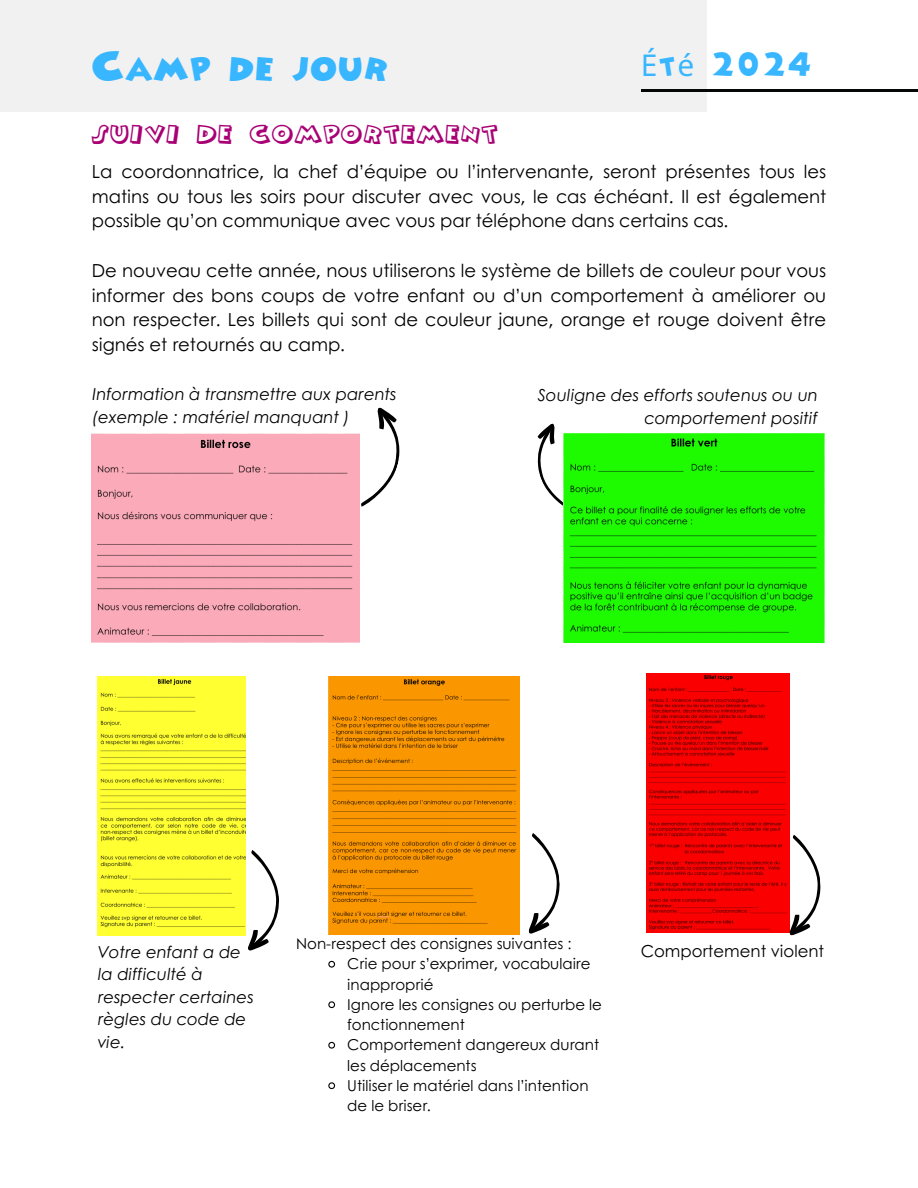
<style>
.page{position:relative;width:918px;height:1188px;background:#fff}
.page>*{position:absolute;margin:0;border:0;box-sizing:border-box;transform-origin:0 0}
.t1{font:37.5px "Minnie";color:#38b6ff}
.t2{font:30px "Mickey";color:#a80074}
.t3{font:30px "Minnie";color:#38b6ff}
.t4{font:18px/24.8px "Century Gothic";color:#000;text-align:justify}
.t5{font:italic 16.5px/22.5px "Century Gothic";color:#000}
.t6{font:16.5px "Century Gothic";color:#000}
.t7{font:15px/20.2px "Century Gothic";color:#000}
.s1{font-family:"Noto Sans"}
</style>
<div class="page">
<div style="left:0;top:0;width:706px;height:111px;background:#f1f1f1"></div>
<hr style="left:641px;top:89px;width:277px;height:3px;background:#050707">
<svg style="left:361px;top:407px;width:39px;height:100px"></svg>
<img style="left:92px;top:433px;width:268px;height:210px">
<svg style="left:537px;top:423px;width:26px;height:83px"></svg>
<img style="left:563px;top:433px;width:261px;height:210px">
<img style="left:329px;top:677px;width:191px;height:257px">
<img style="left:97px;top:677px;width:149px;height:258px">
<svg style="left:328px;top:960px;width:8px;height:8px"></svg>
<svg style="left:328px;top:1001px;width:8px;height:8px"></svg>
<svg style="left:328px;top:1041px;width:8px;height:8px"></svg>
<svg style="left:328px;top:1082px;width:8px;height:8px"></svg>
<img style="left:647px;top:674px;width:143px;height:258px">
<svg style="left:242px;top:848px;width:37px;height:103px"></svg>
<svg style="left:528px;top:833px;width:32px;height:101px"></svg>
<svg style="left:784px;top:833px;width:37px;height:103px"></svg>
<h2 class="t1" style="left:92px;top:51px;width:299px">CAMP DE JOUR</h2>
<h1 class="t3" style="left:641px;top:52px;width:172px"><span class="s1">É</span>T<span class="s1">é</span> 2024</h1>
<h3 class="t2" style="left:92px;top:120px;width:409px">SUIVI DE COMPORTEMENT</h3>
<p class="t4" style="left:92px;top:158px;width:736px">La coordonnatrice, la chef d’équipe ou l’intervenante, seront présentes tous les matins ou tous les soirs pour discuter avec vous, le cas échéant. Il est également possible qu’on communique avec vous par téléphone dans certains cas.</p>
<p class="t4" style="left:92px;top:257px;width:736px">De nouveau cette année, nous utiliserons le système de billets de couleur pour vous informer des bons coups de votre enfant ou d’un comportement à améliorer ou non respecter. Les billets qui sont de couleur jaune, orange et rouge doivent être signés et retournés au camp.</p>
<h2 class="t5" style="left:92px;top:382px;width:306px">Information à transmettre aux parents (exemple : matériel manquant )</h2>
<h3 class="t5" style="left:538px;top:383px;width:282px;text-align:right">Souligne des efforts soutenus ou un comportement positif</h3>
<p class="t5" style="left:97px;top:940px;width:158px">Votre enfant a de la difficulté à respecter certaines règles du code de vie.</p>
<p class="t7" style="left:296px;top:933px;width:277px">Non-respect des consignes suivantes :</p>
<h3 class="t7" style="left:347px;top:953px;width:245px">Crie pour s’exprimer, vocabulaire inapproprié</h3>
<p class="t7" style="left:347px;top:994px;width:256px">Ignore les consignes ou perturbe le fonctionnement</p>
<p class="t7" style="left:347px;top:1034px;width:253px">Comportement dangereux durant les déplacements</p>
<p class="t7" style="left:347px;top:1075px;width:243px">Utiliser le matériel dans l’intention de le briser.</p>
<p class="t6" style="left:641px;top:938px;width:185px">Comportement violent</p>
</div>
